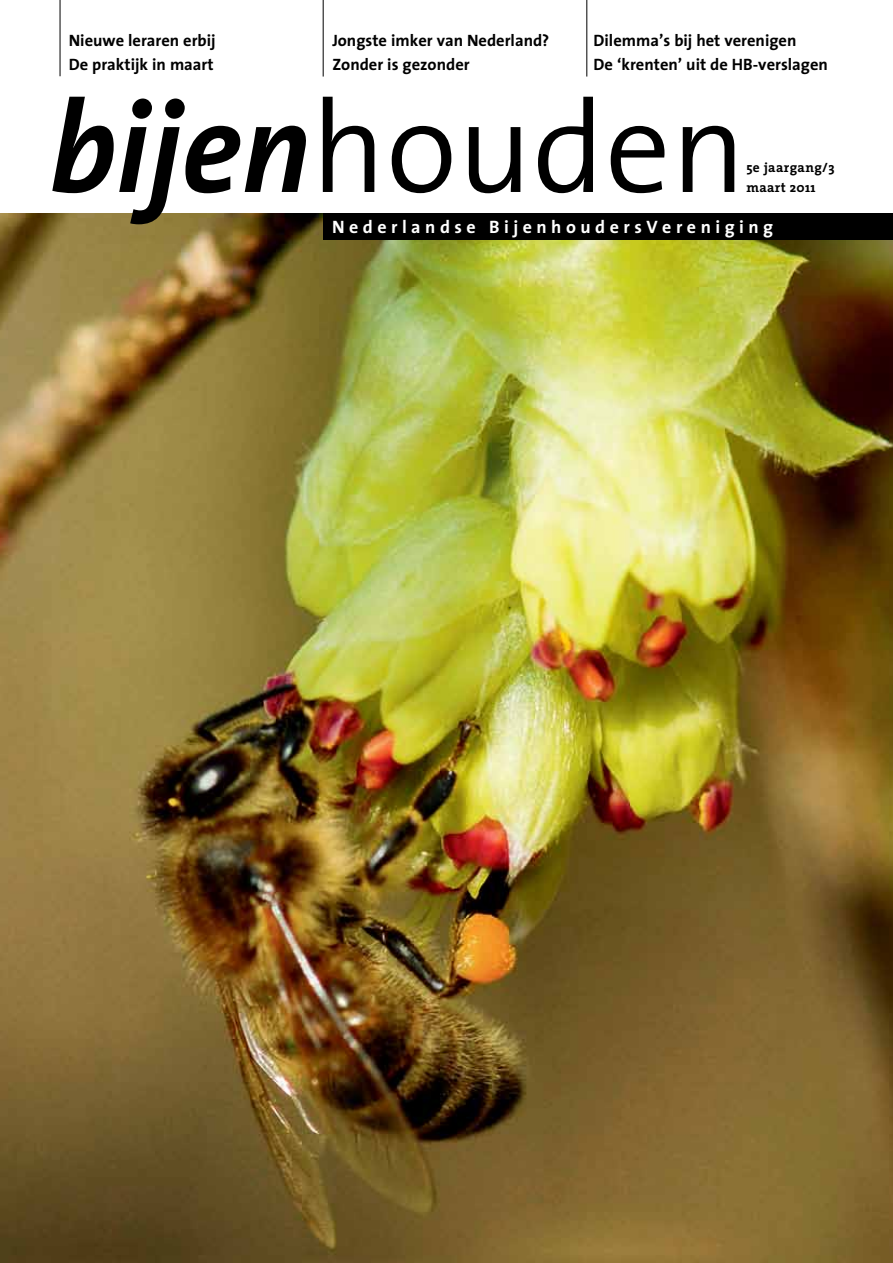
<style>
.page{position:relative;width:893px;height:1263px;background:#fff}
.page>*{position:absolute;margin:0;border:0;box-sizing:border-box;transform-origin:0 0}
.t1{font:300 130.5px "The Sans";color:#000}
.t2{font:700 18px "The Sans";letter-spacing:.25em;color:#fff}
.t3{font:700 16.5px/24px "The Sans";color:#000}
.t4{font:700 13.5px "The Serif";letter-spacing:.025em;color:#000}
.s1{font-weight:700;font-style:italic}
</style>
<div class="page">
<hr style="left:60px;top:0;width:1px;height:76px;background:#000">
<img style="left:0;top:213px;width:893px;height:1050px">
<hr style="left:323px;top:0;width:1px;height:77px;background:#000">
<hr style="left:586px;top:0;width:1px;height:77px;background:#000">
<div style="left:323px;top:213px;width:570px;height:26px;background:#000"></div>
<p class="t3" style="left:69px;top:28px;width:148px">Nieuwe leraren erbij<br>De praktijk in maart</p>
<p class="t3" style="left:332px;top:28px;width:219px">Jongste imker van Nederland?<br>Zonder is gezonder</p>
<p class="t3" style="left:594px;top:28px;width:236px">Dilemma’s bij het verenigen<br>De ‘krenten’ uit de HB-verslagen</p>
<h1 class="t1" style="left:49px;top:40px;width:699px"><span class="s1">bijen</span>houden</h1>
<p class="t4" style="left:746px;top:157px;width:90px">5e jaargang/3</p>
<p class="t4" style="left:746px;top:176px;width:71px">maart 2011</p>
<p class="t2" style="left:332px;top:212px;width:443px">Nederlandse BijenhoudersVereniging</p>
</div>
